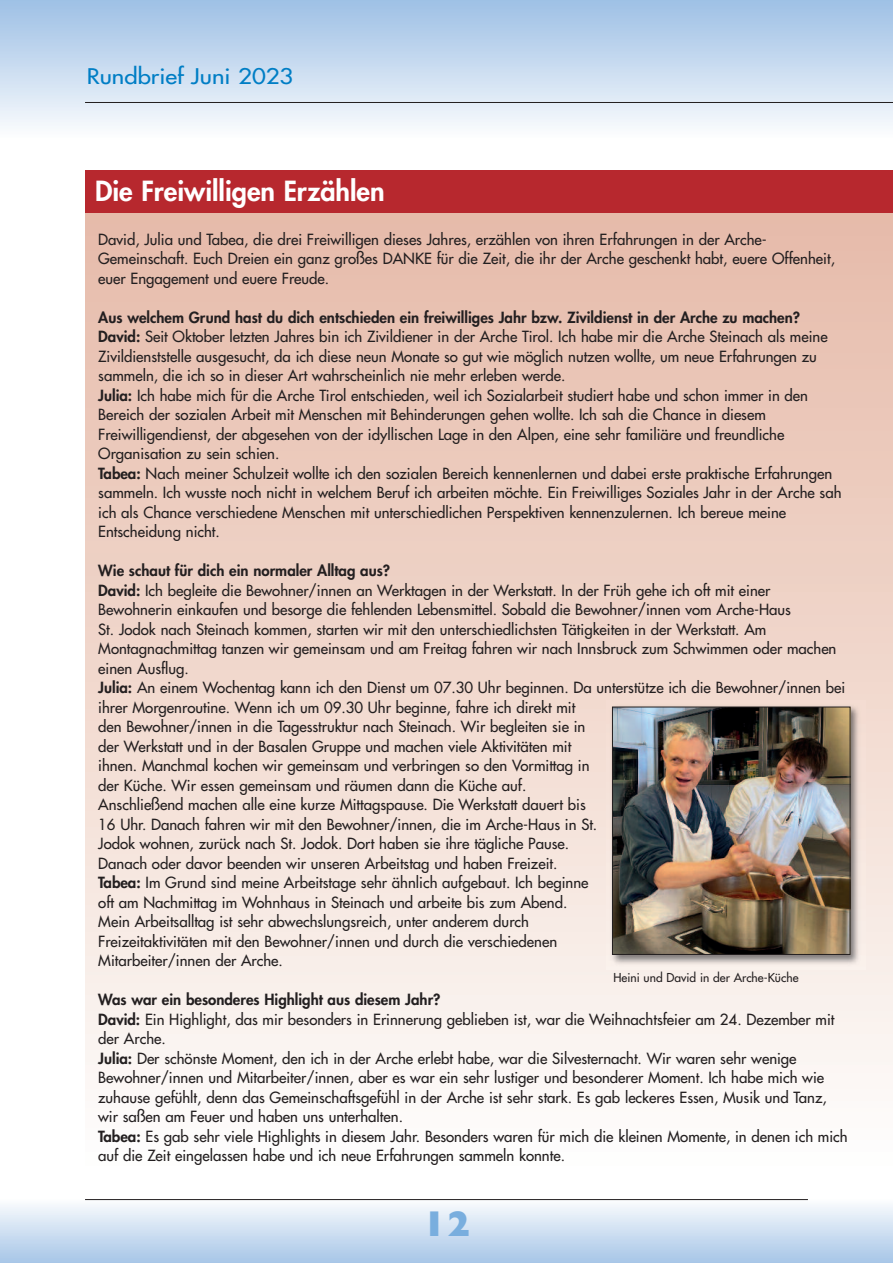
<style>
.page{position:relative;width:893px;height:1263px;background:#fff}
.page>*{position:absolute;margin:0;border:0;box-sizing:border-box;transform-origin:0 0}
.t1{font:800 36px "Gill Sans";color:#79aede}
.t2{font:800 27px "Futura Std";color:#fff}
.t3{font:500 21px "Futura Std";color:#007ec5;scale:1.14 1}
.t4{font:500 15px/19.5px "Futura Std";color:#231f20}
.t5{font:500 12px "Futura Std";color:#231f20}
.s1{font-weight:800}
</style>
<div class="page">
<div style="left:0;top:0;width:893px;height:138px;background:linear-gradient(to bottom,#9cbfe5,#fbfcfe)"></div>
<div style="left:0;top:1199px;width:893px;height:64px;background:linear-gradient(to bottom,#fbfcfe,#a8c6e8)"></div>
<hr style="left:85px;top:1199px;width:723px;height:1px;background:#231f20">
<hr style="left:85px;top:102px;width:808px;height:1px;background:#231f20">
<div style="left:85px;top:170px;width:808px;height:995px;background:linear-gradient(to bottom,#e4b6a3,#fdfcfa)"></div>
<div style="left:85px;top:170px;width:808px;height:43px;background:#b7282e"></div>
<img style="left:606px;top:701px;width:259px;height:268px">
<img style="left:614px;top:709px;width:234px;height:244px">
<div style="left:612px;top:707px;width:238px;height:248px;border:1px solid #231f20"></div>
<h3 class="t3" style="left:87px;top:65px;width:183px">Rundbrief Juni 2023</h3>
<h2 class="t2" style="left:95px;top:178px;width:291px">Die Freiwilligen Erzählen</h2>
<p class="t4" style="left:98px;top:231px;width:738px">David, Julia und Tabea, die drei Freiwilligen dieses Jahres, erzählen von ihren Erfahrungen in der Arche-<br>Gemeinschaft. Euch Dreien ein ganz großes DANKE für die Zeit, die ihr der Arche geschenkt habt, euere Offenheit, euer Engagement und euere Freude.</p>
<p class="t4" style="left:98px;top:309px;width:745px"><span class="s1">Aus welchem Grund hast du dich entschieden ein freiwilliges Jahr bzw. Zivildienst in der Arche zu machen?<br>David:</span> Seit Oktober letzten Jahres bin ich Zivildiener in der Arche Tirol. Ich habe mir die Arche Steinach als meine Zivildienststelle ausgesucht, da ich diese neun Monate so gut wie möglich nutzen wollte, um neue Erfahrungen zu sammeln, die ich so in dieser Art wahrscheinlich nie mehr erleben werde.<br><span class="s1">Julia:</span> Ich habe mich für die Arche Tirol entschieden, weil ich Sozialarbeit studiert habe und schon immer in den Bereich der sozialen Arbeit mit Menschen mit Behinderungen gehen wollte. Ich sah die Chance in diesem Freiwilligendienst, der abgesehen von der idyllischen Lage in den Alpen, eine sehr familiäre und freundliche Organisation zu sein schien.<br><span class="s1">Tabea:</span> Nach meiner Schulzeit wollte ich den sozialen Bereich kennenlernen und dabei erste praktische Erfahrungen sammeln. Ich wusste noch nicht in welchem Beruf ich arbeiten möchte. Ein Freiwilliges Soziales Jahr in der Arche sah ich als Chance verschiedene Menschen mit unterschiedlichen Perspektiven kennenzulernen. Ich bereue meine Entscheidung nicht.</p>
<p class="t4" style="left:98px;top:562px;width:749px"><span class="s1">Wie schaut für dich ein normaler Alltag aus?<br>David:</span> Ich begleite die Bewohner/innen an Werktagen in der Werkstatt. In der Früh gehe ich oft mit einer Bewohnerin einkaufen und besorge die fehlenden Lebensmittel. Sobald die Bewohner/innen vom Arche-Haus<br>St. Jodok nach Steinach kommen, starten wir mit den unterschiedlichsten Tätigkeiten in der Werkstatt. Am Montagnachmittag tanzen wir gemeinsam und am Freitag fahren wir nach Innsbruck zum Schwimmen oder machen einen Ausflug.<br><span class="s1">Julia:</span> An einem Wochentag kann ich den Dienst um 07.30 Uhr beginnen. Da unterstütze ich die Bewohner/innen bei ihrer Morgenroutine. Wenn ich um 09.30 Uhr beginne, fahre ich direkt mit<br>den Bewohner/innen in die Tagesstruktur nach Steinach. Wir begleiten sie in<br>der Werkstatt und in der Basalen Gruppe und machen viele Aktivitäten mit<br>ihnen. Manchmal kochen wir gemeinsam und verbringen so den Vormittag in<br>der Küche. Wir essen gemeinsam und räumen dann die Küche auf.<br>Anschließend machen alle eine kurze Mittagspause. Die Werkstatt dauert bis<br>16 Uhr. Danach fahren wir mit den Bewohner/innen, die im Arche-Haus in St.<br>Jodok wohnen, zurück nach St. Jodok. Dort haben sie ihre tägliche Pause.<br>Danach oder davor beenden wir unseren Arbeitstag und haben Freizeit.<br><span class="s1">Tabea:</span> Im Grund sind meine Arbeitstage sehr ähnlich aufgebaut. Ich beginne<br>oft am Nachmittag im Wohnhaus in Steinach und arbeite bis zum Abend.<br>Mein Arbeitsalltag ist sehr abwechslungsreich, unter anderem durch<br>Freizeitaktivitäten mit den Bewohner/innen und durch die verschiedenen<br>Mitarbeiter/innen der Arche.</p>
<p class="t4" style="left:98px;top:991px;width:751px"><span class="s1">Was war ein besonderes Highlight aus diesem Jahr?<br>David:</span> Ein Highlight, das mir besonders in Erinnerung geblieben ist, war die Weihnachtsfeier am 24. Dezember mit der Arche.<br><span class="s1">Julia:</span> Der schönste Moment, den ich in der Arche erlebt habe, war die Silvesternacht. Wir waren sehr wenige Bewohner/innen und Mitarbeiter/innen, aber es war ein sehr lustiger und besonderer Moment. Ich habe mich wie zuhause gefühlt, denn das Gemeinschaftsgefühl in der Arche ist sehr stark. Es gab leckeres Essen, Musik und Tanz, wir saßen am Feuer und haben uns unterhalten.<br><span class="s1">Tabea:</span> Es gab sehr viele Highlights in diesem Jahr. Besonders waren für mich die kleinen Momente, in denen ich mich auf die Zeit eingelassen habe und ich neue Erfahrungen sammeln konnte.</p>
<p class="t5" style="left:613px;top:971px;width:187px">Heini und David in der Arche-Küche</p>
<h1 class="t1" style="left:422px;top:1210px;width:50px">12</h1>
</div>
